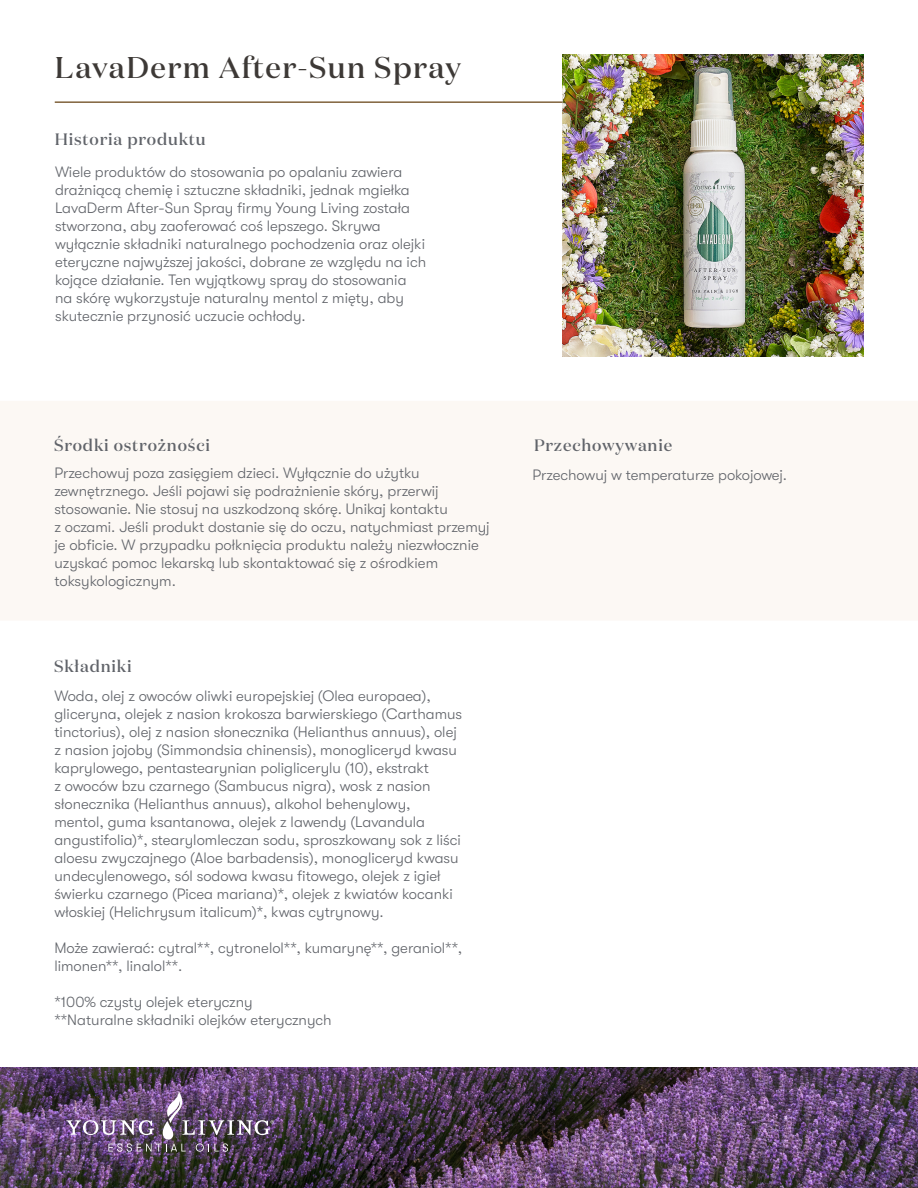
<style>
.page{position:relative;width:918px;height:1188px;background:#fff}
.page>*{position:absolute;margin:0;border:0;box-sizing:border-box;transform-origin:0 0}
.t1{font:500 30px "Domaine Display";letter-spacing:.05em;color:#3d3936}
.t2{font:500 16.5px "Domaine Display";letter-spacing:.05em;color:#61646a}
.t3{font:300 15px/18px "GT Walsheim Pro";color:#61646a}
</style>
<div class="page">
<img style="left:0;top:1067px;width:918px;height:121px">
<div style="left:0;top:401px;width:918px;height:219px;background:#fcf8f4"></div>
<img style="left:66px;top:1092px;width:208px;height:60px">
<hr style="left:55px;top:101px;width:544px;height:2px;background:#80623b">
<img style="left:562px;top:55px;width:302px;height:301px">
<h1 class="t1" style="left:55px;top:49px;width:408px">LavaDerm After-Sun Spray</h1>
<p class="t2" style="left:55px;top:128px;width:152px">Historia produktu</p>
<p class="t3" style="left:55px;top:163px;width:373px">Wiele produktów do stosowania po opalaniu zawiera drażniącą chemię i sztuczne składniki, jednak mgiełka LavaDerm After-Sun Spray firmy Young Living została stworzona, aby zaoferować coś lepszego. Skrywa wyłącznie składniki naturalnego pochodzenia oraz olejki eteryczne najwyższej jakości, dobrane ze względu na ich kojące działanie. Ten wyjątkowy spray do stosowania na skórę wykorzystuje naturalny mentol z mięty, aby skutecznie przynosić uczucie ochłody.</p>
<p class="t2" style="left:54px;top:435px;width:157px">Środki ostrożności</p>
<p class="t2" style="left:534px;top:435px;width:140px">Przechowywanie</p>
<p class="t3" style="left:54px;top:464px;width:437px">Przechowuj poza zasięgiem dzieci. Wyłącznie do użytku zewnętrznego. Jeśli pojawi się podrażnienie skóry, przerwij stosowanie. Nie stosuj na uszkodzoną skórę. Unikaj kontaktu<br>z oczami. Jeśli produkt dostanie się do oczu, natychmiast przemyj je obficie. W przypadku połknięcia produktu należy niezwłocznie uzyskać pomoc lekarską lub skontaktować się z ośrodkiem toksykologicznym.</p>
<p class="t3" style="left:533px;top:466px;width:256px">Przechowuj w temperaturze pokojowej.</p>
<p class="t2" style="left:54px;top:655px;width:79px">Składniki</p>
<p class="t3" style="left:54px;top:687px;width:409px">Woda, olej z owoców oliwki europejskiej (Olea europaea), gliceryna, olejek z nasion krokosza barwierskiego (Carthamus tinctorius), olej z nasion słonecznika (Helianthus annuus), olej z nasion jojoby (Simmondsia chinensis), monogliceryd kwasu kaprylowego, pentastearynian poliglicerylu (10), ekstrakt<br>z owoców bzu czarnego (Sambucus nigra), wosk z nasion słonecznika (Helianthus annuus), alkohol behenylowy, mentol, guma ksantanowa, olejek z lawendy (Lavandula angustifolia)*, stearylomleczan sodu, sproszkowany sok z liści aloesu zwyczajnego (Aloe barbadensis), monogliceryd kwasu undecylenowego, sól sodowa kwasu fitowego, olejek z igieł świerku czarnego (Picea mariana)*, olejek z kwiatów kocanki włoskiej (Helichrysum italicum)*, kwas cytrynowy.</p>
<p class="t3" style="left:54px;top:939px;width:409px">Może zawierać: cytral**, cytronelol**, kumarynę**, geraniol**, limonen**, linalol**.</p>
<p class="t3" style="left:54px;top:993px;width:279px">*100% czysty olejek eteryczny **Naturalne składniki olejków eterycznych</p>
</div>
